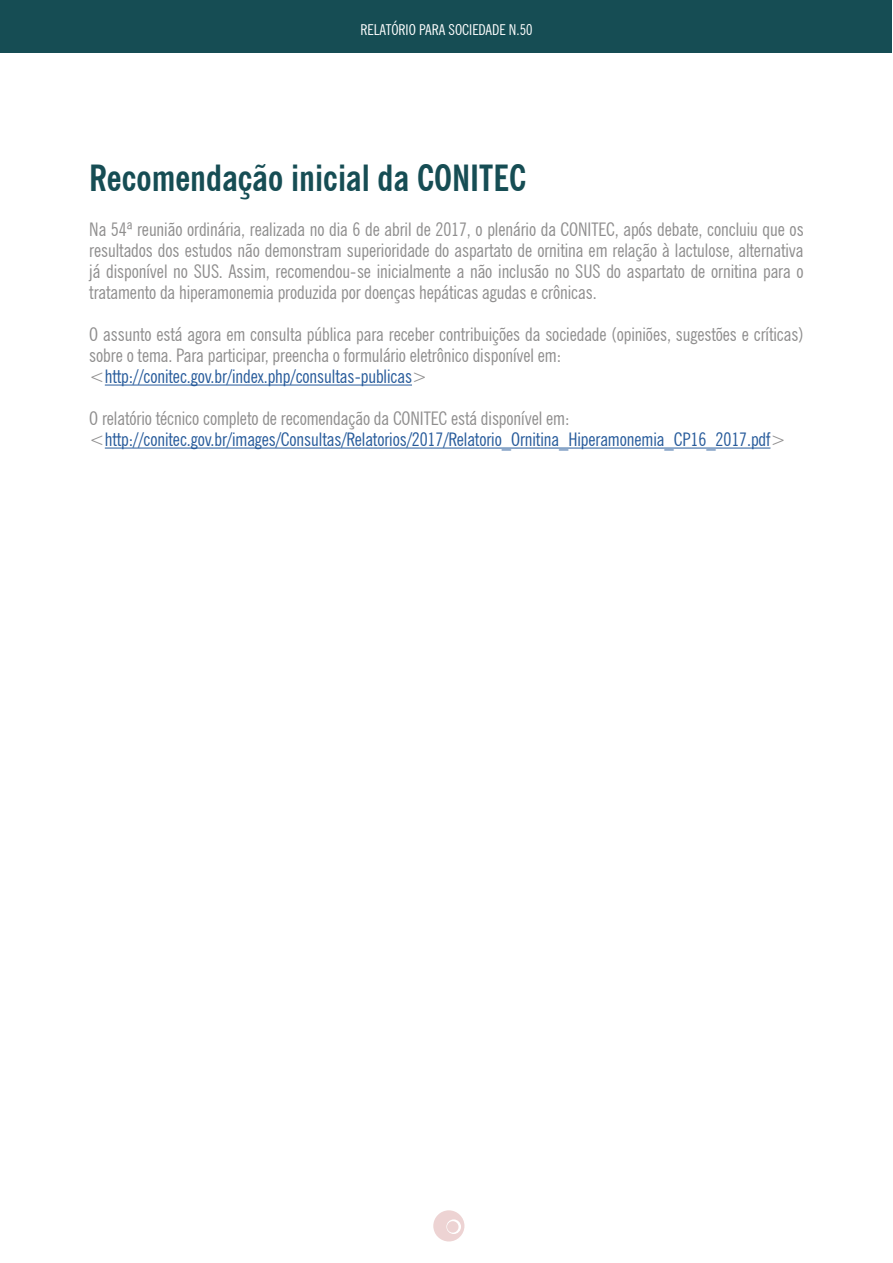
<style>
.page{position:relative;width:893px;height:1263px;background:#fff}
.page>*{position:absolute;margin:0;border:0;box-sizing:border-box;transform-origin:0 0}
.t1{font:700 condensed 36px "News Gothic BT";color:#164d54}
.t2{font:condensed 18.75px/21px "News Gothic BT";letter-spacing:-.005em;color:#8f8e8e;text-align:justify}
.t3{font:condensed 18.75px/21px "News Gothic BT";letter-spacing:-.005em;color:#275b9b}
.t4{font:condensed 15px "News Gothic BT";color:#fff}
.s1{color:#275b9b}
.s2{color:#8f8e8e}
</style>
<div class="page">
<div style="left:1px;top:0;width:891px;height:52px;background:#164d54"></div>
<hr style="left:105px;top:385px;width:307px;height:1px;background:#275b9b">
<hr style="left:105px;top:448px;width:665px;height:1px;background:#275b9b">
<svg style="left:433px;top:1210px;width:31px;height:31px"></svg>
<svg style="left:447px;top:1221px;width:12px;height:12px"></svg>
<p class="t4" style="left:360px;top:20px;width:174px">RELATÓRIO PARA SOCIEDADE N.50</p>
<h1 class="t1" style="left:89px;top:156px;width:438px">Recomendação inicial da CONITEC</h1>
<p class="t2" style="left:89px;top:219px;width:716px">Na 54ª reunião ordinária, realizada no dia 6 de abril de 2017, o plenário da CONITEC, após debate, concluiu que os resultados dos estudos não demonstram superioridade do aspartato de ornitina em relação à lactulose, alternativa já disponível no SUS. Assim, recomendou-se inicialmente a não inclusão no SUS do aspartato de ornitina para o tratamento da hiperamonemia produzida por doenças hepáticas agudas e crônicas.</p>
<p class="t2" style="left:89px;top:324px;width:716px;text-align:left">O assunto está agora em consulta pública para receber contribuições da sociedade (opiniões, sugestões e críticas) sobre o tema. Para participar, preencha o formulário eletrônico disponível em: &lt;<span class="s1">http://conitec.gov.br/index.php/consultas-publicas</span>&gt;</p>
<p class="t3" style="left:89px;top:408px;width:698px"><span class="s2">O relatório técnico completo de recomendação da CONITEC está disponível em: &lt;</span>http://conitec.gov.br/images/Consultas/Relatorios/2017/Relatorio_Ornitina_Hiperamonemia_CP16_2017.pdf<span class="s2">&gt;</span></p>
</div>
